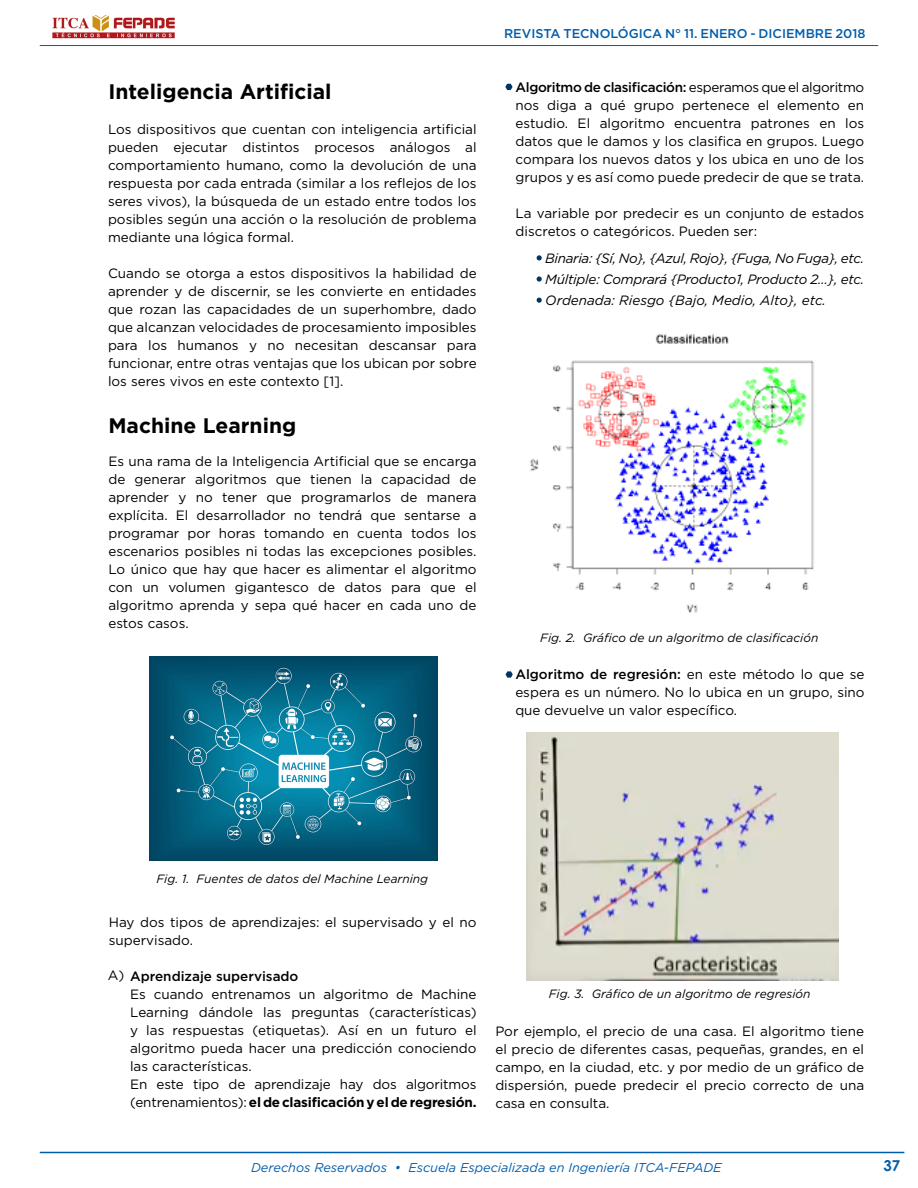
<style>
.page{position:relative;width:918px;height:1188px;background:#fff}
.page>*{position:absolute;margin:0;border:0;box-sizing:border-box;transform-origin:0 0}
.t1{font:700 21px "Gotham";color:#000}
.t2{font:700 15px "Century Gothic";color:#005dac}
.t3{font:13.5px/18px "Gotham";color:#000;text-align:justify}
.t4{font:italic 13.5px/21px "Gotham";color:#000;text-align:justify}
.t5{font:italic 12.75px "Gotham";color:#005dac}
.t6{font:500 12.75px "Gotham";color:#005dac}
.t7{font:italic 12px "Gotham";color:#000}
.s1{font-weight:500}
.s2{font-weight:700}
</style>
<div class="page">
<img style="left:52px;top:15px;width:123px;height:24px">
<hr style="left:40px;top:45px;width:838px;height:1px;background:#005dac">
<hr style="left:40px;top:1152px;width:864px;height:1px;background:#005dac">
<svg style="left:537px;top:255px;width:5px;height:5px"></svg>
<svg style="left:537px;top:276px;width:5px;height:6px"></svg>
<svg style="left:537px;top:298px;width:5px;height:5px"></svg>
<svg style="left:505px;top:84px;width:8px;height:6px"></svg>
<svg style="left:506px;top:671px;width:7px;height:7px"></svg>
<img style="left:530px;top:334px;width:284px;height:279px">
<img style="left:526px;top:732px;width:313px;height:248px">
<img style="left:150px;top:657px;width:288px;height:204px">
<h1 class="t1" style="left:108px;top:77px;width:225px">Inteligencia Artificial</h1>
<p class="t3" style="left:108px;top:120px;width:370px">Los dispositivos que cuentan con inteligencia artificial pueden ejecutar distintos procesos análogos al comportamiento humano, como la devolución de una respuesta por cada entrada (similar a los reflejos de los seres vivos), la búsqueda de un estado entre todos los posibles según una acción o la resolución de problema mediante una lógica formal.</p>
<p class="t3" style="left:108px;top:264px;width:370px">Cuando se otorga a estos dispositivos la habilidad de aprender y de discernir, se les convierte en entidades que rozan las capacidades de un superhombre, dado que alcanzan velocidades de procesamiento imposibles para los humanos y no necesitan descansar para funcionar, entre otras ventajas que los ubican por sobre los seres vivos en este contexto [1].</p>
<h1 class="t1" style="left:108px;top:412px;width:189px">Machine Learning</h1>
<p class="t3" style="left:108px;top:452px;width:370px">Es una rama de la Inteligencia Artificial que se encarga de generar algoritmos que tienen la capacidad de aprender y no tener que programarlos de manera explícita. El desarrollador no tendrá que sentarse a programar por horas tomando en cuenta todos los escenarios posibles ni todas las excepciones posibles.<br>Lo único que hay que hacer es alimentar el algoritmo con un volumen gigantesco de datos para que el algoritmo aprenda y sepa qué hacer en cada uno de estos casos.</p>
<p class="t6" style="left:504px;top:25px;width:363px">REVISTA TECNOLÓGICA N° 11. ENERO - DICIEMBRE 2018</p>
<p class="t3" style="left:516px;top:77px;width:350px"><span class="s1">Algoritmo de clasificación:</span> esperamos que el algoritmo nos diga a qué grupo pertenece el elemento en estudio. El algoritmo encuentra patrones en los datos que le damos y los clasifica en grupos. Luego compara los nuevos datos y los ubica en uno de los grupos y es así como puede predecir de que se trata.</p>
<p class="t3" style="left:516px;top:203px;width:350px">La variable por predecir es un conjunto de estados discretos o categóricos. Pueden ser:</p>
<p class="t4" style="left:545px;top:247px;width:320px">Binaria: {Sí, No}, {Azul, Rojo}, {Fuga, No Fuga}, etc.<br>Múltiple: Comprará {Producto1, Producto 2…}, etc.<br>Ordenada: Riesgo {Bajo, Medio, Alto}, etc.</p>
<p class="t7" style="left:540px;top:630px;width:280px">Fig. 2. Gráfico de un algoritmo de clasificación</p>
<p class="t3" style="left:515px;top:665px;width:351px"><span class="s1">Algoritmo de regresión:</span> en este método lo que se espera es un número. No lo ubica en un grupo, sino que devuelve un valor específico.</p>
<p class="t7" style="left:156px;top:871px;width:273px">Fig. 1. Fuentes de datos del Machine Learning</p>
<p class="t3" style="left:109px;top:913px;width:369px">Hay dos tipos de aprendizajes: el supervisado y el no supervisado.</p>
<p class="t3" style="left:130px;top:967px;width:348px;text-align:left;text-indent:-22px">A) <span class="s1">Aprendizaje supervisado<br></span>Es cuando entrenamos un algoritmo de Machine Learning dándole las preguntas (características) y las respuestas (etiquetas). Así en un futuro el algoritmo pueda hacer una predicción conociendo las características.<br>En este tipo de aprendizaje hay dos algoritmos (entrenamientos): <span class="s2">el de clasificación y el de regresión.</span></p>
<p class="t7" style="left:549px;top:986px;width:263px">Fig. 3. Gráfico de un algoritmo de regresión</p>
<p class="t3" style="left:495px;top:1021px;width:370px">Por ejemplo, el precio de una casa. El algoritmo tiene el precio de diferentes casas, pequeñas, grandes, en el campo, en la ciudad, etc. y por medio de un gráfico de dispersión, puede predecir el precio correcto de una casa en consulta.</p>
<p class="t5" style="left:251px;top:1159px;width:472px">Derechos Reservados • Escuela Especializada en Ingeniería ITCA-FEPADE</p>
<p class="t2" style="left:883px;top:1154px;width:18px">37</p>
</div>
